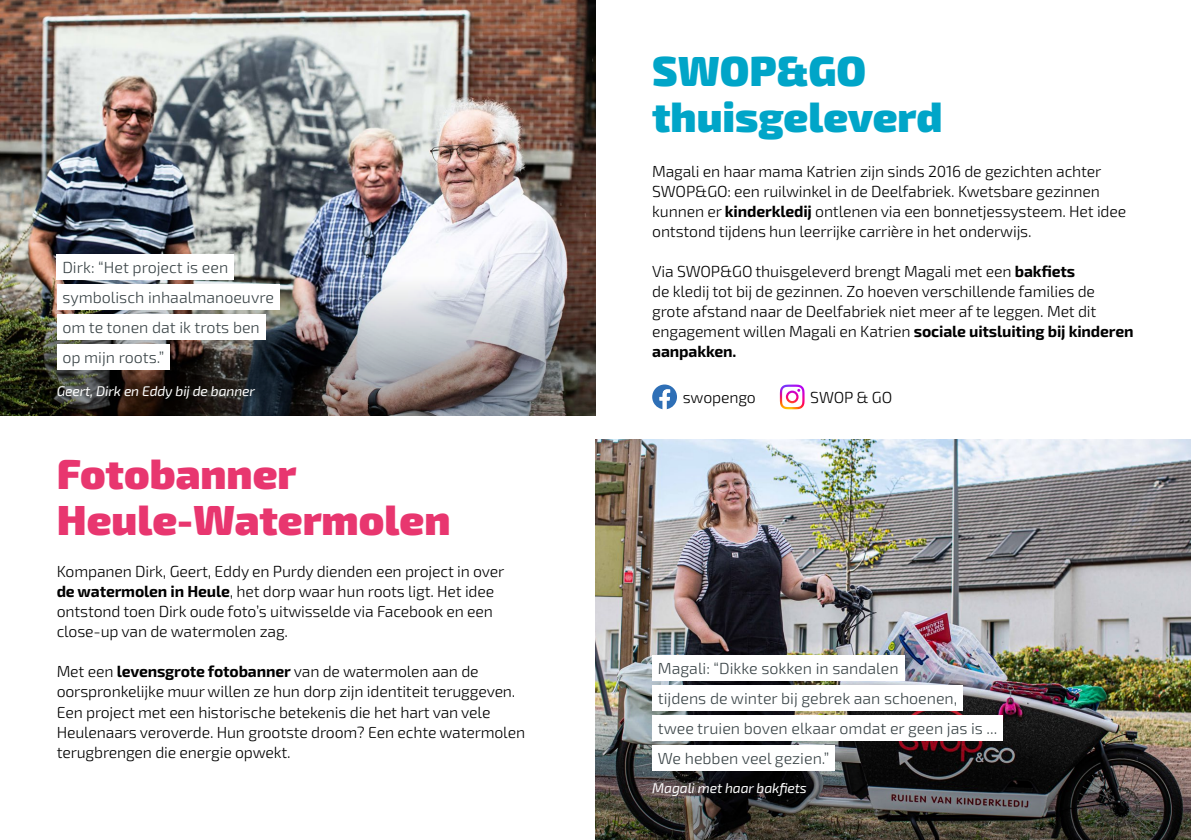
<style>
.page{position:relative;width:1191px;height:840px;background:#fff}
.page>*{position:absolute;margin:0;border:0;box-sizing:border-box;transform-origin:0 0}
.Projecttitel{font:900 42px "Exo 2";color:#e8366f}
.Projecttitel-2{font:900 42px "Exo 2";color:#00a5c8}
.Tekst{font:300 16px/20px "Exo 2";letter-spacing:-.01em;color:#000}
.t1{font:300 16px/30px "Exo 2";color:#394346}
.Foto_info{font:italic 14px "Exo 2";letter-spacing:-.01em;color:#fff}
.s1{font-weight:700}
</style>
<div class="page">
<img style="left:0;top:0;width:595px;height:234px">
<img style="left:595px;top:439px;width:596px;height:236px">
<img style="left:0;top:234px;width:595px;height:182px">
<img style="left:595px;top:675px;width:596px;height:164px">
<div style="left:57px;top:254px;width:177px;height:26px;background:#fff"></div>
<div style="left:57px;top:284px;width:223px;height:26px;background:#fff"></div>
<div style="left:57px;top:314px;width:208px;height:26px;background:#fff"></div>
<div style="left:57px;top:344px;width:113px;height:26px;background:#fff"></div>
<div style="left:652px;top:654px;width:252px;height:26px;background:#fff"></div>
<div style="left:652px;top:684px;width:311px;height:26px;background:#fff"></div>
<div style="left:652px;top:714px;width:351px;height:26px;background:#fff"></div>
<div style="left:652px;top:744px;width:182px;height:26px;background:#fff"></div>
<svg style="left:652px;top:384px;width:25px;height:25px"></svg>
<svg style="left:780px;top:384px;width:24px;height:25px"></svg>
<p class="t1" style="left:62px;top:252px;width:213px">Dirk: “Het project is een symbolisch inhaalmanoeuvre om te tonen dat ik trots ben op mijn roots.”</p>
<p class="Foto_info" style="left:57px;top:380px;width:200px">Geert, Dirk en Eddy bij de banner</p>
<p class="Projecttitel" style="left:57px;top:440px;width:241px">Fotobanner</p>
<p class="Projecttitel" style="left:57px;top:486px;width:395px">Heule-Watermolen</p>
<p class="Tekst" style="left:57px;top:561px;width:449px">Kompanen Dirk, Geert, Eddy en Purdy dienden een project in over <span class="s1">de watermolen in Heule</span>, het dorp waar hun roots ligt. Het idee ontstond toen Dirk oude foto’s uitwisselde via Facebook en een close-up van de watermolen zag.</p>
<p class="Tekst" style="left:57px;top:661px;width:470px">Met een <span class="s1">levensgrote fotobanner</span> van de watermolen aan de oorspronkelijke muur willen ze hun dorp zijn identiteit teruggeven.<br>Een project met een historische betekenis die het hart van vele Heulenaars veroverde. Hun grootste droom? Een echte watermolen terugbrengen die energie opwekt.</p>
<p class="Projecttitel-2" style="left:652px;top:37px;width:216px">SWOP&amp;GO</p>
<p class="Projecttitel-2" style="left:652px;top:83px;width:292px">thuisgeleverd</p>
<p class="Tekst" style="left:652px;top:161px;width:475px">Magali en haar mama Katrien zijn sinds 2016 de gezichten achter SWOP&amp;GO: een ruilwinkel in de Deelfabriek. Kwetsbare gezinnen kunnen er <span class="s1">kinderkledij</span> ontlenen via een bonnetjessysteem. Het idee ontstond tijdens hun leerrijke carrière in het onderwijs.</p>
<p class="Tekst" style="left:652px;top:261px;width:483px">Via SWOP&amp;GO thuisgeleverd brengt Magali met een <span class="s1">bakfiets<br></span>de kledij tot bij de gezinnen. Zo hoeven verschillende families de grote afstand naar de Deelfabriek niet meer af te leggen. Met dit engagement willen Magali en Katrien <span class="s1">sociale uitsluiting bij kinderen aanpakken.</span></p>
<p class="Tekst" style="left:682px;top:386px;width:75px">swopengo</p>
<p class="Tekst" style="left:810px;top:386px;width:83px">SWOP &amp; GO</p>
<p class="t1" style="left:658px;top:652px;width:341px">Magali: “Dikke sokken in sandalen<br>tijdens de winter bij gebrek aan schoenen, twee truien boven elkaar omdat er geen jas is ...<br>We hebben veel gezien.”</p>
<p class="Foto_info" style="left:652px;top:777px;width:156px">Magali met haar bakfiets</p>
</div>
